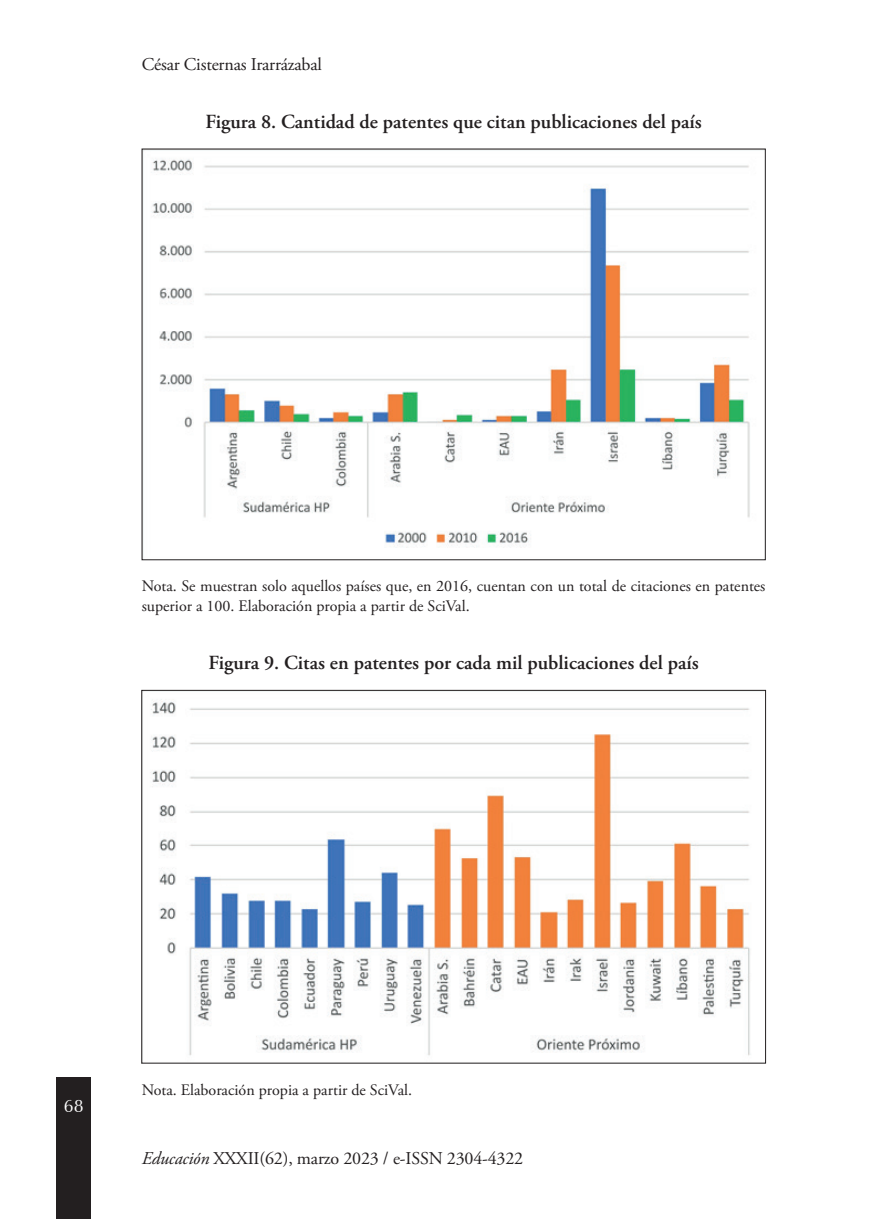
<style>
.page{position:relative;width:879px;height:1219px;background:#fff}
.page>*{position:absolute;margin:0;border:0;box-sizing:border-box;transform-origin:0 0}
.t1{font:600 20px "Adobe Garamond Pro";color:#231f20}
.t2{font:18px "Adobe Garamond Pro";letter-spacing:-.01em;color:#231f20}
.t3{font:18px "Zapf Humanist 601 BT";color:#fff}
.t4{font:16px/20px "Adobe Garamond Pro";color:#231f20}
.s1{font-style:italic}
</style>
<div class="page">
<div style="left:57px;top:1077px;width:34px;height:142px;background:#231f20"></div>
<img style="left:152px;top:159px;width:598px;height:389px">
<img style="left:150px;top:699px;width:601px;height:357px">
<p class="t2" style="left:142px;top:53px;width:182px">César Cisternas Irarrázabal</p>
<p class="t1" style="left:205px;top:110px;width:498px">Figura 8. Cantidad de patentes que citan publicaciones del país</p>
<p class="t4" style="left:142px;top:577px;width:625px">Nota. Se muestran solo aquellos países que, en 2016, cuentan con un total de citaciones en patentes superior a 100. Elaboración propia a partir de SciVal.</p>
<p class="t1" style="left:208px;top:651px;width:492px">Figura 9. Citas en patentes por cada mil publicaciones del país</p>
<p class="t3" style="left:64px;top:1094px;width:21px">68</p>
<p class="t4" style="left:142px;top:1080px;width:272px">Nota. Elaboración propia a partir de SciVal.</p>
<p class="t2" style="left:142px;top:1147px;width:383px"><span class="s1">Educación</span> XXXII(62), marzo 2023 / e-ISSN 2304-4322</p>
</div>
